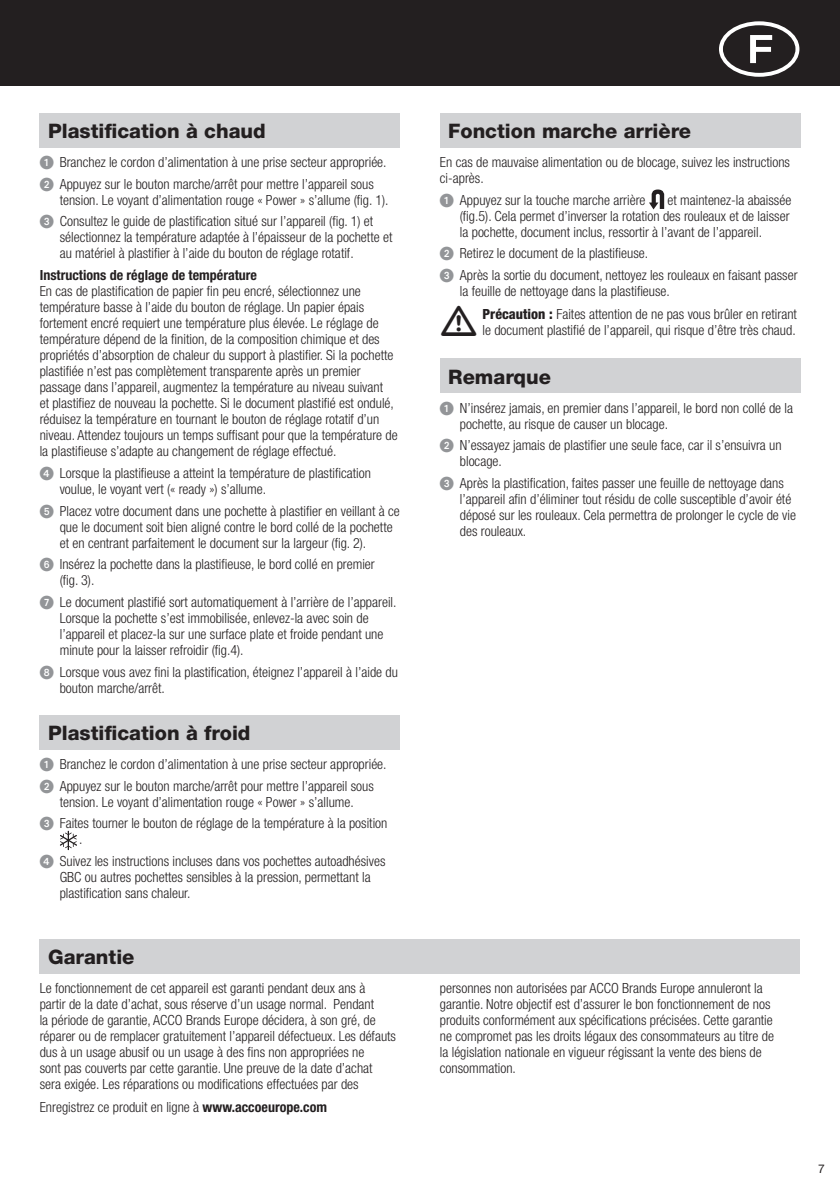
<style>
.page{position:relative;width:840px;height:1191px;background:#fff}
.page>*{position:absolute;margin:0;border:0;box-sizing:border-box;transform-origin:0 0}
.t1{font:800 20px "Helvetica Neue";color:#231f20}
.t2{font:300 condensed 14px/16px "Helvetica Neue";color:#231f20}
.t3{font:700 condensed 14px "Helvetica Neue";color:#231f20}
.t4{font:12px "Helvetica Neue";color:#231f20}
.s1{font-family:"European Pi One";font-weight:400;font-stretch:normal;color:#939598}
.s2{font-weight:800}
.s3{font-weight:700}
</style>
<div class="page">
<div style="left:0;top:0;width:839px;height:85px;background:#231f20"></div>
<div style="left:40px;top:113px;width:360px;height:34px;background:#d1d2d4"></div>
<div style="left:40px;top:715px;width:360px;height:34px;background:#d1d2d4"></div>
<svg style="left:60px;top:830px;width:17px;height:20px"></svg>
<div style="left:439px;top:113px;width:360px;height:34px;background:#d1d2d4"></div>
<svg style="left:649px;top:189px;width:14px;height:20px"></svg>
<div style="left:439px;top:359px;width:360px;height:34px;background:#d1d2d4"></div>
<div style="left:40px;top:939px;width:759px;height:34px;background:#d1d2d4"></div>
<h1 class="t1" style="left:48px;top:119px;width:219px">Plastification à chaud</h1>
<p class="t2" style="left:40px;top:151px;width:348px;line-height:21.6px"><span class="s1">1</span> Branchez le cordon d’alimentation à une prise secteur appropriée.<br><span class="s1">2</span> Appuyez sur le bouton marche/arrêt pour mettre l’appareil sous</p>
<p class="t2" style="left:40px;top:189px;width:350px;line-height:21.6px;text-indent:20px">tension. Le voyant d’alimentation rouge « Power » s’allume (fig. 1).<br><span class="s1">3</span> Consultez le guide de plastification situé sur l’appareil (fig. 1) et</p>
<p class="t2" style="left:60px;top:229px;width:334px">sélectionnez la température adaptée à l’épaisseur de la pochette et au matériel à plastifier à l’aide du bouton de réglage rotatif.</p>
<p class="t3" style="left:40px;top:267px;width:219px">Instructions de réglage de température</p>
<p class="t2" style="left:40px;top:283px;width:359px">En cas de plastification de papier fin peu encré, sélectionnez une température basse à l’aide du bouton de réglage. Un papier épais fortement encré requiert une température plus élevée. Le réglage de température dépend de la finition, de la composition chimique et des propriétés d’absorption de chaleur du support à plastifier. Si la pochette plastifiée n’est pas complètement transparente après un premier passage dans l’appareil, augmentez la température au niveau suivant<br>et plastifiez de nouveau la pochette. Si le document plastifié est ondulé, réduisez la température en tournant le bouton de réglage rotatif d’un niveau. Attendez toujours un temps suffisant pour que la température de la plastifieuse s’adapte au changement de réglage effectué.</p>
<p class="t2" style="left:60px;top:465px;width:312px;text-indent:-20px"><span class="s1">4</span> Lorsque la plastifieuse a atteint la température de plastification voulue, le voyant vert (« ready ») s’allume.</p>
<p class="t2" style="left:60px;top:502px;width:341px;text-indent:-20px"><span class="s1">5</span> Placez votre document dans une pochette à plastifier en veillant à ce que le document soit bien aligné contre le bord collé de la pochette et en centrant parfaitement le document sur la largeur (fig. 2).</p>
<p class="t2" style="left:60px;top:556px;width:316px;text-indent:-20px"><span class="s1">6</span> Insérez la pochette dans la plastifieuse, le bord collé en premier (fig. 3).</p>
<p class="t2" style="left:60px;top:594px;width:338px;text-indent:-20px"><span class="s1">7</span> Le document plastifié sort automatiquement à l’arrière de l’appareil.<br>Lorsque la pochette s’est immobilisée, enlevez-la avec soin de l’appareil et placez-la sur une surface plate et froide pendant une minute pour la laisser refroidir (fig.4).</p>
<p class="t2" style="left:60px;top:663px;width:339px;text-indent:-20px"><span class="s1">8</span> Lorsque vous avez fini la plastification, éteignez l’appareil à l’aide du bouton marche/arrêt.</p>
<h1 class="t1" style="left:48px;top:721px;width:204px">Plastification à froid</h1>
<p class="t2" style="left:40px;top:753px;width:348px;line-height:21.6px"><span class="s1">1</span> Branchez le cordon d’alimentation à une prise secteur appropriée.<br><span class="s1">2</span> Appuyez sur le bouton marche/arrêt pour mettre l’appareil sous</p>
<p class="t2" style="left:40px;top:791px;width:349px;line-height:21.6px;text-indent:20px">tension. Le voyant d’alimentation rouge « Power » s’allume.<br><span class="s1">3</span> Faites tourner le bouton de réglage de la température à la position</p>
<p class="t2" style="left:40px;top:828px;width:347px;line-height:21.6px;text-indent:39px">.<br><span class="s1">4</span> Suivez les instructions incluses dans vos pochettes autoadhésives</p>
<p class="t2" style="left:60px;top:869px;width:312px">GBC ou autres pochettes sensibles à la pression, permettant la plastification sans chaleur.</p>
<h1 class="t1" style="left:448px;top:119px;width:244px">Fonction marche arrière</h1>
<p class="t2" style="left:439px;top:154px;width:351px">En cas de mauvaise alimentation ou de blocage, suivez les instructions ci-après.</p>
<p class="t2" style="left:439px;top:192px;width:207px"><span class="s1">1</span> Appuyez sur la touche marche arrière</p>
<p class="t2" style="left:459px;top:192px;width:333px;text-indent:207px">et maintenez-la abaissée (fig.5). Cela permet d’inverser la rotation des rouleaux et de laisser la pochette, document inclus, ressortir à l’avant de l’appareil.</p>
<p class="t2" style="left:439px;top:243px;width:359px;line-height:21.6px"><span class="s1">2</span> Retirez le document de la plastifieuse.<br><span class="s1">3</span> Après la sortie du document, nettoyez les rouleaux en faisant passer</p>
<p class="t2" style="left:482px;top:280px;width:316px;line-height:22.6px;text-indent:-23px">la feuille de nettoyage dans la plastifieuse.<br><span class="s2">Précaution :</span> Faites attention de ne pas vous brûler en retirant</p>
<p class="t2" style="left:482px;top:322px;width:314px">le document plastifié de l’appareil, qui risque d’être très chaud.</p>
<h1 class="t1" style="left:448px;top:364px;width:104px">Remarque</h1>
<p class="t2" style="left:459px;top:399px;width:334px;text-indent:-20px"><span class="s1">1</span> N’insérez jamais, en premier dans l’appareil, le bord non collé de la pochette, au risque de causer un blocage.</p>
<p class="t2" style="left:459px;top:437px;width:323px;text-indent:-20px"><span class="s1">2</span> N’essayez jamais de plastifier une seule face, car il s’ensuivra un blocage.</p>
<p class="t2" style="left:459px;top:475px;width:337px;text-indent:-20px"><span class="s1">3</span> Après la plastification, faites passer une feuille de nettoyage dans l’appareil afin d’éliminer tout résidu de colle susceptible d’avoir été déposé sur les rouleaux. Cela permettra de prolonger le cycle de vie des rouleaux.</p>
<h1 class="t1" style="left:48px;top:945px;width:88px">Garantie</h1>
<p class="t2" style="left:40px;top:980px;width:357px">Le fonctionnement de cet appareil est garanti pendant deux ans à<br>partir de la date d’achat, sous réserve d’un usage normal. Pendant<br>la période de garantie, ACCO Brands Europe décidera, à son gré, de réparer ou de remplacer gratuitement l’appareil défectueux. Les défauts dus à un usage abusif ou un usage à des fins non appropriées ne<br>sont pas couverts par cette garantie. Une preuve de la date d’achat sera exigée. Les réparations ou modifications effectuées par des</p>
<p class="t2" style="left:439px;top:980px;width:335px">personnes non autorisées par ACCO Brands Europe annuleront la garantie. Notre objectif est d’assurer le bon fonctionnement de nos produits conformément aux spécifications précisées. Cette garantie ne compromet pas les droits légaux des consommateurs au titre de la législation nationale en vigueur régissant la vente des biens de consommation.</p>
<p class="t2" style="left:40px;top:1098px;width:289px">Enregistrez ce produit en ligne à <span class="s3">www.accoeurope.com</span></p>
<p class="t4" style="left:817px;top:1161px;width:8px">7</p>
</div>
